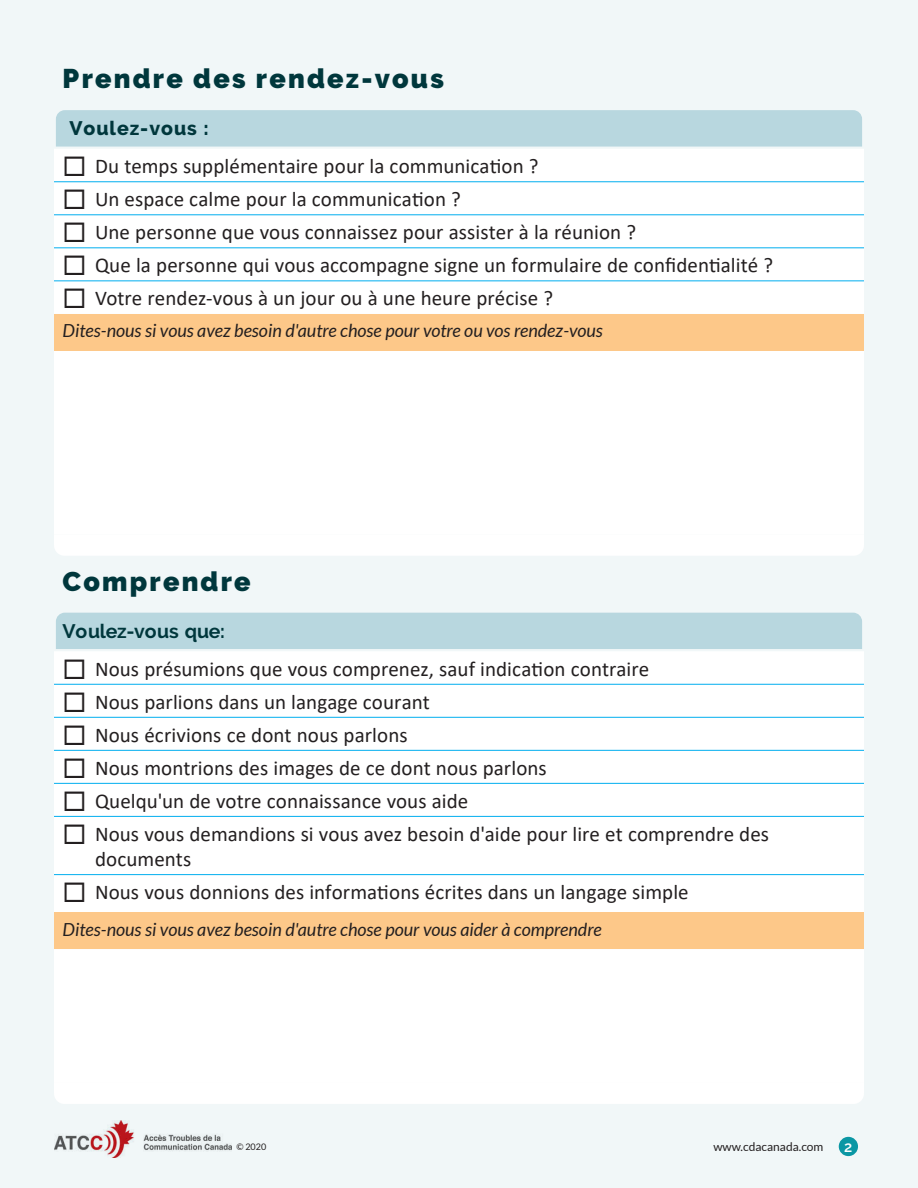
<style>
.page{position:relative;width:918px;height:1188px;background:#f1f7f8}
.page>*{position:absolute;margin:0;border:0;box-sizing:border-box;transform-origin:0 0}
.t1{font:900 27px "Raleway";letter-spacing:.08em;color:#00373c}
.t2{font:21px/33px "Calibri";letter-spacing:.005em;color:#231f20}
.t3{font:700 19.5px "Raleway";letter-spacing:-.015em;color:#00373c}
.t4{font:800 19.5px "Raleway";letter-spacing:.05em;color:#00373c}
.t5{font:italic 18px "Lato";color:#231f20}
.t6{font:600 15px "Raleway";color:#fff}
.t7{font:12px "Lato";color:#231f20}
.t8{font:9px "Lato";color:#231f20}
</style>
<div class="page">
<div style="left:54px;top:149px;width:810px;height:386px;background:#fff"></div>
<div style="left:54px;top:314px;width:810px;height:37px;background:#fdc889"></div>
<hr style="left:54px;top:181px;width:810px;height:1px;background:#00aeef">
<hr style="left:54px;top:214px;width:810px;height:1px;background:#00aeef">
<hr style="left:54px;top:247px;width:810px;height:1px;background:#00aeef">
<hr style="left:54px;top:280px;width:810px;height:1px;background:#00aeef">
<div style="left:56px;top:110px;width:806px;height:37px;background:#b8d7df"></div>
<div style="left:54px;top:535px;width:810px;height:20px;background:#fff"></div>
<div style="left:54px;top:652px;width:810px;height:431px;background:#fff"></div>
<div style="left:54px;top:913px;width:810px;height:36px;background:#fdc889"></div>
<hr style="left:54px;top:684px;width:810px;height:1px;background:#00aeef">
<hr style="left:54px;top:717px;width:810px;height:1px;background:#00aeef">
<hr style="left:54px;top:750px;width:810px;height:1px;background:#00aeef">
<hr style="left:54px;top:783px;width:810px;height:1px;background:#00aeef">
<hr style="left:54px;top:816px;width:810px;height:1px;background:#00aeef">
<hr style="left:54px;top:874px;width:810px;height:1px;background:#00aeef">
<div style="left:56px;top:613px;width:806px;height:36px;background:#b8d7df"></div>
<div style="left:54px;top:1083px;width:810px;height:21px;background:#fff"></div>
<div style="left:839px;top:1137px;width:19px;height:19px;background:#0b97a4;border-radius:50%"></div>
<img style="left:54px;top:1120px;width:177px;height:37px">
<svg style="left:65px;top:156px;width:19px;height:20px"></svg>
<svg style="left:65px;top:189px;width:19px;height:20px"></svg>
<svg style="left:65px;top:222px;width:19px;height:20px"></svg>
<svg style="left:65px;top:255px;width:19px;height:20px"></svg>
<svg style="left:65px;top:288px;width:19px;height:20px"></svg>
<svg style="left:65px;top:659px;width:19px;height:20px"></svg>
<svg style="left:65px;top:692px;width:19px;height:20px"></svg>
<svg style="left:65px;top:725px;width:19px;height:20px"></svg>
<svg style="left:65px;top:758px;width:19px;height:20px"></svg>
<svg style="left:65px;top:791px;width:19px;height:20px"></svg>
<svg style="left:65px;top:824px;width:19px;height:20px"></svg>
<svg style="left:65px;top:882px;width:19px;height:20px"></svg>
<h2 class="t1" style="left:63px;top:63px;width:383px">Prendre des rendez-vous</h2>
<h3 class="t4" style="left:69px;top:117px;width:141px">Voulez-vous :</h3>
<p class="t2" style="left:95px;top:149px;width:680px">Du temps supplémentaire pour la communication ?<br>Un espace calme pour la communication ?<br>Une personne que vous connaissez pour assister à la réunion ?<br>Que la personne qui vous accompagne signe un formulaire de confidentialité ?<br>Votre rendez-vous à un jour ou à une heure précise ?</p>
<p class="t5" style="left:63px;top:320px;width:542px">Dites-nous si vous avez besoin d'autre chose pour votre ou vos rendez-vous</p>
<h2 class="t1" style="left:63px;top:565px;width:190px">Comprendre</h2>
<h3 class="t3" style="left:63px;top:620px;width:164px">Voulez-vous que:</h3>
<p class="t2" style="left:95px;top:652px;width:676px">Nous présumions que vous comprenez, sauf indication contraire<br>Nous parlions dans un langage courant<br>Nous écrivions ce dont nous parlons<br>Nous montrions des images de ce dont nous parlons<br>Quelqu'un de votre connaissance vous aide<br>Nous vous demandions si vous avez besoin d'aide pour lire et comprendre des</p>
<p class="t2" style="left:95px;top:842px;width:595px">documents<br>Nous vous donnions des informations écrites dans un langage simple</p>
<p class="t5" style="left:63px;top:919px;width:541px">Dites-nous si vous avez besoin d'autre chose pour vous aider à comprendre</p>
<p class="t8" style="left:236px;top:1142px;width:31px">© 2020</p>
<p class="t7" style="left:713px;top:1140px;width:112px">www.cdacanada.com</p>
<p class="t6" style="left:844px;top:1138px;width:10px">2</p>
</div>
